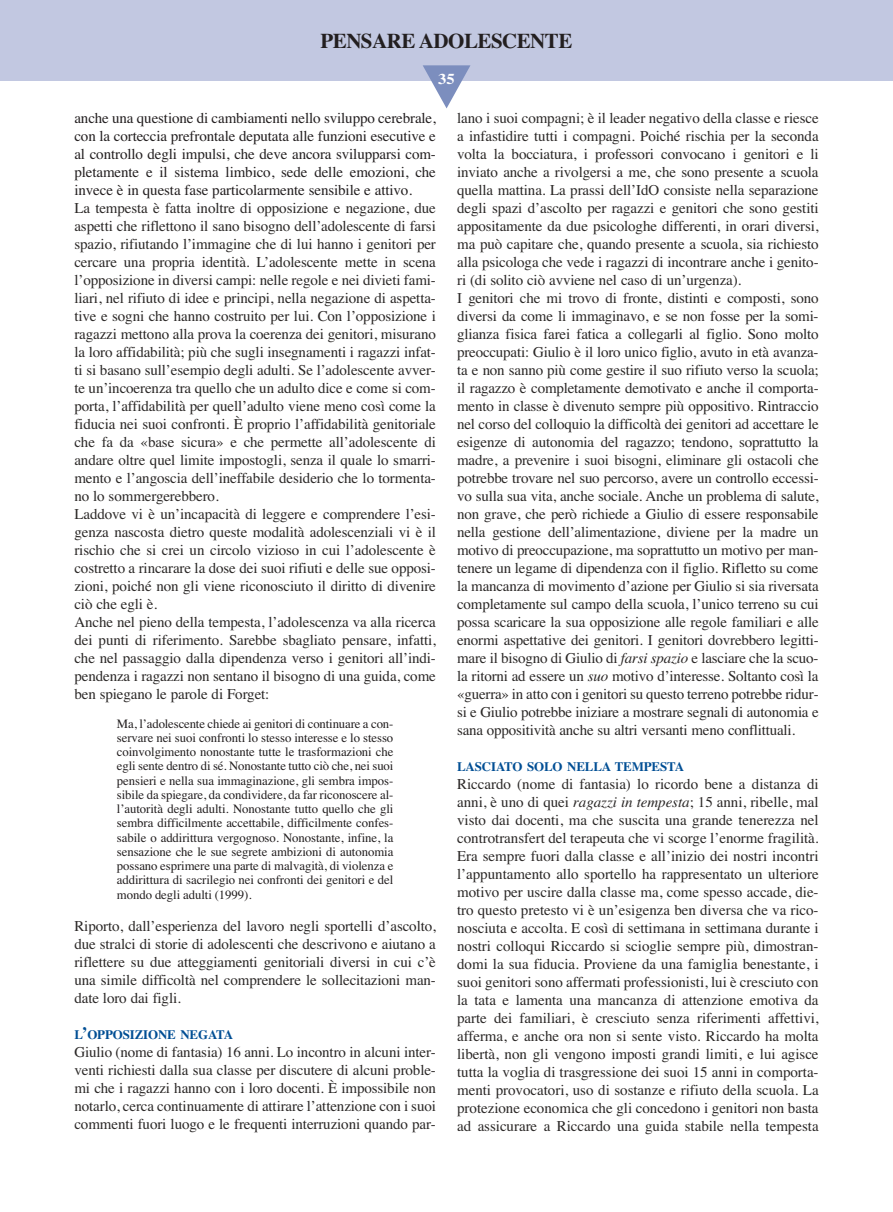
<style>
.page{position:relative;width:893px;height:1212px;background:#fff}
.page>*{position:absolute;margin:0;border:0;box-sizing:border-box;transform-origin:0 0}
.t1{font:700 21px "Times";letter-spacing:-.025em;color:#231f20}
.t2{font:15px/18px "Times";letter-spacing:-.01em;color:#2b2827;text-align:justify}
.t3{font:15px/18px "Times";letter-spacing:-.005em;color:#231f20;text-align:justify}
.t4{font:700 15px "Times";color:#fff;scale:1.1 1}
.t5{font:700 12.9px "Times";letter-spacing:-.01em;color:#004e94}
.t6{font:12.75px/14.2px "Times";letter-spacing:-.005em;color:#231f20;text-align:justify}
.s1{font-size:17.25px}
.s2{font-style:italic}
</style>
<div class="page">
<div style="left:0;top:0;width:893px;height:81px;background:#c2c8e1"></div>
<svg style="left:423px;top:65px;width:47px;height:43px"></svg>
<h1 class="t1" style="left:321px;top:34px;width:253px">PENSARE ADOLESCENTE</h1>
<p class="t4" style="left:438px;top:74px;width:16px">35</p>
<p class="t3" style="left:74px;top:110px;width:363px">anche una questione di cambiamenti nello sviluppo cerebrale, con la corteccia prefrontale deputata alle funzioni esecutive e al controllo degli impulsi, che deve ancora svilupparsi com&shy;pletamente e il sistema limbico, sede delle emozioni, che invece è in questa fase particolarmente sensibile e attivo.</p>
<p class="t2" style="left:74px;top:200px;width:363px;text-align:left">La tempesta è fatta inoltre di opposizione e negazione, due aspetti che riflettono il sano bisogno dell’adolescente di farsi spazio, rifiutando l’immagine che di lui hanno i genitori per cercare una propria identità. L’adolescente mette in scena l’opposizione in diversi campi: nelle regole e nei divieti fami&shy;liari, nel rifiuto di idee e principi, nella negazione di aspetta&shy;tive e sogni che hanno costruito per lui. Con l’opposizione i ragazzi mettono alla prova la coerenza dei genitori, misurano la loro affidabilità; più che sugli insegnamenti i ragazzi infat&shy;ti si basano sull’esempio degli adulti. Se l’adolescente avver&shy;te un’incoerenza tra quello che un adulto dice e come si com&shy;porta, l’affidabilità per quell’adulto viene meno così come la fiducia nei suoi confronti. È proprio l’affidabilità genitoriale che fa da «base sicura» e che permette all’adolescente di andare oltre quel limite impostogli, senza il quale lo smarri&shy;mento e l’angoscia dell’ineffabile desiderio che lo tormenta&shy;no lo sommergerebbero.<br>Laddove vi è un’incapacità di leggere e comprendere l’esi&shy;genza nascosta dietro queste modalità adolescenziali vi è il rischio che si crei un circolo vizioso in cui l’adolescente è costretto a rincarare la dose dei suoi rifiuti e delle sue opposi&shy;zioni, poiché non gli viene riconosciuto il diritto di divenire ciò che egli è.<br>Anche nel pieno della tempesta, l’adolescenza va alla ricerca dei punti di riferimento. Sarebbe sbagliato pensare, infatti, che nel passaggio dalla dipendenza verso i genitori all’indi&shy;pendenza i ragazzi non sentano il bisogno di una guida, come ben spiegano le parole di Forget:</p>
<p class="t6" style="left:117px;top:717px;width:278px">Ma, l’adolescente chiede ai genitori di continuare a con&shy;servare nei suoi confronti lo stesso interesse e lo stesso coinvolgimento nonostante tutte le trasformazioni che egli sente dentro di sé. Nonostante tutto ciò che, nei suoi pensieri e nella sua immaginazione, gli sembra impos&shy;sibile da spiegare, da condividere, da far riconoscere al&shy;l’autorità degli adulti. Nonostante tutto quello che gli sembra difficilmente accettabile, difficilmente confes&shy;sabile o addirittura vergognoso. Nonostante, infine, la sensazione che le sue segrete ambizioni di autonomia possano esprimere una parte di malvagità, di violenza e addirittura di sacrilegio nei confronti dei genitori e del mondo degli adulti (1999).</p>
<p class="t2" style="left:74px;top:918px;width:363px">Riporto, dall’esperienza del lavoro negli sportelli d’ascolto, due stralci di storie di adolescenti che descrivono e aiutano a riflettere su due atteggiamenti genitoriali diversi in cui c’è una simile difficoltà nel comprendere le sollecitazioni man&shy;date loro dai figli.</p>
<p class="t5" style="left:74px;top:1030px;width:160px">L<span class="s1">’</span>OPPOSIZIONE NEGATA</p>
<p class="t2" style="left:74px;top:1044px;width:363px">Giulio (nome di fantasia) 16 anni. Lo incontro in alcuni inter&shy;venti richiesti dalla sua classe per discutere di alcuni proble&shy;mi che i ragazzi hanno con i loro docenti. È impossibile non notarlo, cerca continuamente di attirare l’attenzione con i suoi commenti fuori luogo e le frequenti interruzioni quando par-</p>
<p class="t2" style="left:457px;top:110px;width:363px;text-align:left">lano i suoi compagni; è il leader negativo della classe e riesce a infastidire tutti i compagni. Poiché rischia per la seconda volta la bocciatura, i professori convocano i genitori e li inviato anche a rivolgersi a me, che sono presente a scuola quella mattina. La prassi dell’IdO consiste nella separazione degli spazi d’ascolto per ragazzi e genitori che sono gestiti appositamente da due psicologhe differenti, in orari diversi, ma può capitare che, quando presente a scuola, sia richiesto alla psicologa che vede i ragazzi di incontrare anche i genito&shy;ri (di solito ciò avviene nel caso di un’urgenza).<br>I genitori che mi trovo di fronte, distinti e composti, sono diversi da come li immaginavo, e se non fosse per la somi&shy;glianza fisica farei fatica a collegarli al figlio. Sono molto preoccupati: Giulio è il loro unico figlio, avuto in età avanza&shy;ta e non sanno più come gestire il suo rifiuto verso la scuola; il ragazzo è completamente demotivato e anche il comporta&shy;mento in classe è divenuto sempre più oppositivo. Rintraccio nel corso del colloquio la difficoltà dei genitori ad accettare le esigenze di autonomia del ragazzo; tendono, soprattutto la madre, a prevenire i suoi bisogni, eliminare gli ostacoli che potrebbe trovare nel suo percorso, avere un controllo eccessi&shy;vo sulla sua vita, anche sociale. Anche un problema di salute, non grave, che però richiede a Giulio di essere responsabile nella gestione dell’alimentazione, diviene per la madre un motivo di preoccupazione, ma soprattutto un motivo per man&shy;tenere un legame di dipendenza con il figlio. Rifletto su come la mancanza di movimento d’azione per Giulio si sia riversata completamente sul campo della scuola, l’unico terreno su cui possa scaricare la sua opposizione alle regole familiari e alle enormi aspettative dei genitori. I genitori dovrebbero legitti&shy;mare il bisogno di Giulio di <span class="s2">farsi spazio</span> e lasciare che la scuo&shy;la ritorni ad essere un <span class="s2">suo</span> motivo d’interesse. Soltanto così la «guerra» in atto con i genitori su questo terreno potrebbe ridur&shy;si e Giulio potrebbe iniziare a mostrare segnali di autonomia e sana oppositività anche su altri versanti meno conflittuali.</p>
<p class="t5" style="left:457px;top:762px;width:228px">LASCIATO SOLO NELLA TEMPESTA</p>
<p class="t2" style="left:457px;top:776px;width:363px">Riccardo (nome di fantasia) lo ricordo bene a distanza di anni, è uno di quei <span class="s2">ragazzi in tempesta</span>; 15 anni, ribelle, mal visto dai docenti, ma che suscita una grande tenerezza nel controtransfert del terapeuta che vi scorge l’enorme fragilità.<br>Era sempre fuori dalla classe e all’inizio dei nostri incontri l’appuntamento allo sportello ha rappresentato un ulteriore motivo per uscire dalla classe ma, come spesso accade, die&shy;tro questo pretesto vi è un’esigenza ben diversa che va rico&shy;nosciuta e accolta. E così di settimana in settimana durante i nostri colloqui Riccardo si scioglie sempre più, dimostran&shy;domi la sua fiducia. Proviene da una famiglia benestante, i suoi genitori sono affermati professionisti, lui è cresciuto con la tata e lamenta una mancanza di attenzione emotiva da parte dei familiari, è cresciuto senza riferimenti affettivi, afferma, e anche ora non si sente visto. Riccardo ha molta libertà, non gli vengono imposti grandi limiti, e lui agisce tutta la voglia di trasgressione dei suoi 15 anni in comporta&shy;menti provocatori, uso di sostanze e rifiuto della scuola. La protezione economica che gli concedono i genitori non basta ad assicurare a Riccardo una guida stabile nella tempesta</p>
</div>
